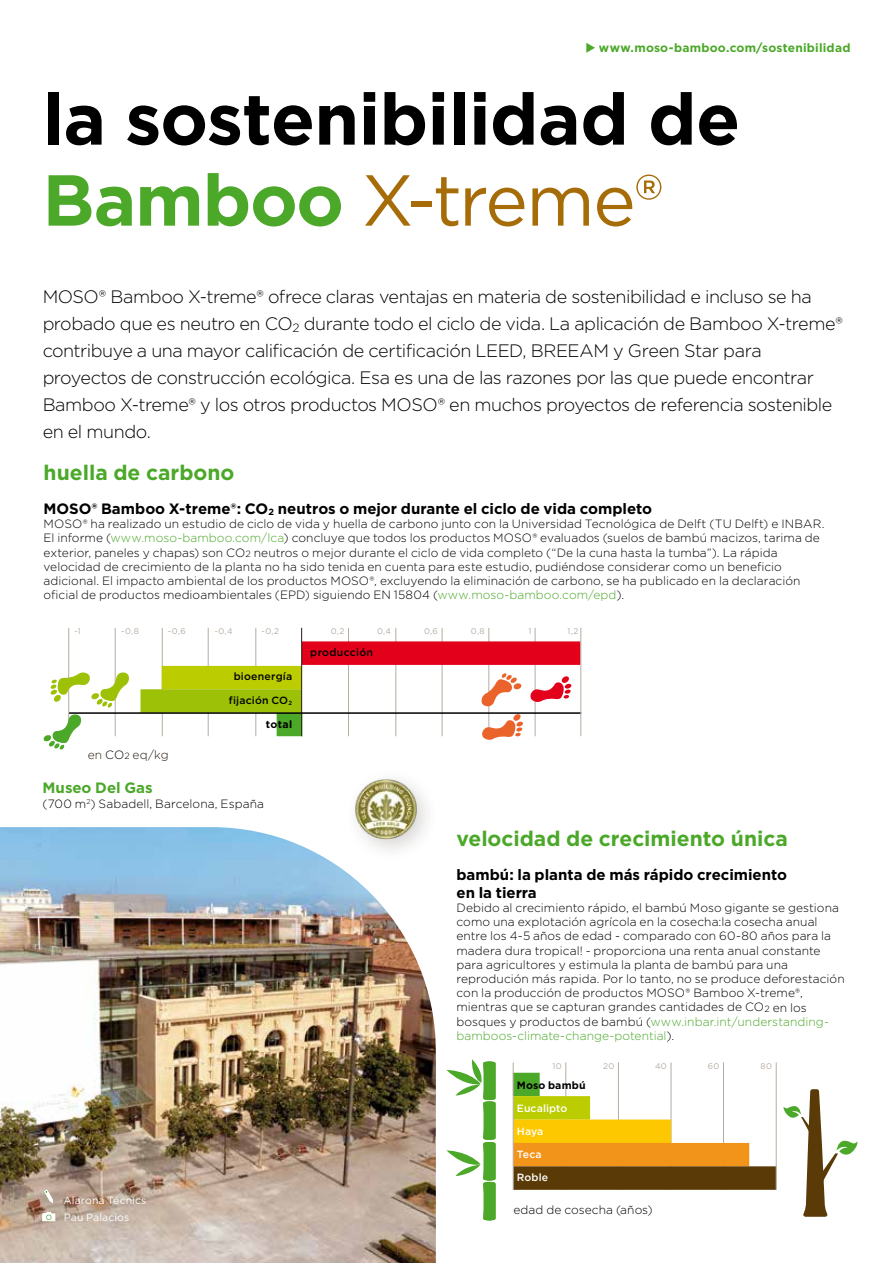
<style>
.page{position:relative;width:893px;height:1263px;background:#fff}
.page>*{position:absolute;margin:0;border:0;box-sizing:border-box;transform-origin:0 0}
.t1{font:700 72px/81px "Gotham";letter-spacing:-.01em;color:#000}
.t2{font:700 21px "Gotham";color:#4ba829}
.t3{font:300 18px/27px "Gotham";letter-spacing:-.025em;color:#000}
.t4{font:700 15px/18px "Gotham";color:#000}
.t5{font:700 15px "Gotham";color:#4ba829}
.t6{font:300 12px/14.2px "Gotham";letter-spacing:.005em;color:#000}
.t7{font:700 12px "Gotham";letter-spacing:.015em;color:#4ba829}
.t8{font:300 12px "Gotham";letter-spacing:.01em;color:#291c11}
.t9{font:500 10.5px "Gotham";letter-spacing:.02em;color:#000}
.t10{font:10.5px/17px "Gotham";letter-spacing:.005em;color:#fff}
.t11{font:500 10.5px/23.1px "Gotham";letter-spacing:.01em;color:#fff}
.t12{font:700 10.5px "Gotham";letter-spacing:.015em;color:#000}
.t13{font:8.25px "Gotham";letter-spacing:.045em;color:#b6aba1}
.s1{color:#4ba829}
.s2{font-weight:400;color:#a66c08}
.s3{font-size:9px}
.s4{font-size:6px}
.s5{color:#000}
.s6{font-size:9px;color:#000}
</style>
<div class="page">
<div style="left:344px;top:767px;width:96px;height:96px;background:#291c11;opacity:.2"></div>
<img style="left:354px;top:777px;width:64px;height:50px">
<hr style="left:565px;top:1062px;width:1px;height:127px;background:#b6aba1">
<hr style="left:618px;top:1062px;width:1px;height:127px;background:#b6aba1">
<hr style="left:671px;top:1062px;width:1px;height:127px;background:#b6aba1">
<hr style="left:723px;top:1062px;width:1px;height:127px;background:#b6aba1">
<div style="left:513px;top:1073px;width:27px;height:23px;background:#4ba829"></div>
<div style="left:513px;top:1096px;width:77px;height:23px;background:#bbcd00"></div>
<div style="left:513px;top:1119px;width:158px;height:24px;background:#fdc800"></div>
<div style="left:513px;top:1143px;width:236px;height:23px;background:#f2931a"></div>
<div style="left:513px;top:1166px;width:263px;height:24px;background:#5a3b08"></div>
<hr style="left:776px;top:1062px;width:1px;height:127px;background:#b6aba1">
<hr style="left:513px;top:1062px;width:1px;height:127px;background:#b6aba1">
<hr style="left:535px;top:628px;width:1px;height:108px;background:#b6aba1">
<hr style="left:348px;top:628px;width:1px;height:108px;background:#b6aba1">
<hr style="left:395px;top:628px;width:1px;height:108px;background:#b6aba1">
<hr style="left:442px;top:628px;width:1px;height:108px;background:#b6aba1">
<hr style="left:488px;top:628px;width:1px;height:108px;background:#b6aba1">
<hr style="left:255px;top:628px;width:1px;height:108px;background:#b6aba1">
<hr style="left:208px;top:628px;width:1px;height:108px;background:#b6aba1">
<hr style="left:162px;top:628px;width:1px;height:108px;background:#b6aba1">
<hr style="left:115px;top:628px;width:1px;height:108px;background:#b6aba1">
<div style="left:277px;top:713px;width:25px;height:23px;background:#4ba829"></div>
<div style="left:162px;top:666px;width:140px;height:23px;background:#bbcd00"></div>
<div style="left:140px;top:689px;width:162px;height:24px;background:#9dc107"></div>
<div style="left:302px;top:641px;width:278px;height:24px;background:#e2001a"></div>
<hr style="left:301px;top:628px;width:1px;height:108px;background:#291c11">
<hr style="left:68px;top:628px;width:1px;height:108px;background:#b6aba1">
<svg style="left:481px;top:673px;width:41px;height:35px"></svg>
<svg style="left:482px;top:714px;width:41px;height:26px"></svg>
<svg style="left:530px;top:676px;width:42px;height:27px"></svg>
<svg style="left:43px;top:671px;width:86px;height:79px"></svg>
<hr style="left:69px;top:712px;width:512px;height:2px;background:#000">
<hr style="left:580px;top:628px;width:1px;height:108px;background:#b6aba1">
<svg style="left:783px;top:1089px;width:75px;height:128px"></svg>
<svg style="left:446px;top:1059px;width:50px;height:162px"></svg>
<img style="left:0;top:827px;width:436px;height:436px">
<div style="left:34px;top:1180px;width:134px;height:48px;background:#000;opacity:.4"></div>
<div style="left:54px;top:1185px;width:114px;height:43px;background:#000;opacity:.4"></div>
<div style="left:34px;top:1179px;width:42px;height:46px;background:#000;opacity:.4"></div>
<svg style="left:44px;top:1189px;width:9px;height:12px"></svg>
<div style="left:53px;top:1202px;width:98px;height:43px;background:#000;opacity:.4"></div>
<div style="left:30px;top:1201px;width:49px;height:44px;background:#000;opacity:.4"></div>
<svg style="left:42px;top:1212px;width:13px;height:9px"></svg>
<p class="t7" style="left:586px;top:40px;width:266px">◆ www.moso-bamboo.com/sostenibilidad</p>
<h1 class="t1" style="left:43px;top:78px;width:699px">la sostenibilidad de<br><span class="s1">Bamboo</span> <span class="s2">X-treme®</span></h1>
<p class="t3" style="left:43px;top:283px;width:802px">MOSO® Bamboo X-treme® ofrece claras ventajas en materia de sostenibilidad e incluso se ha probado que es neutro en CO<sub>2</sub> durante todo el ciclo de vida. La aplicación de Bamboo X-treme® contribuye a una mayor calificación de certificación LEED, BREEAM y Green Star para proyectos de construcción ecológica. Esa es una de las razones por las que puede encontrar Bamboo X-treme® y los otros productos MOSO® en muchos proyectos de referencia sostenible en el mundo.</p>
<h2 class="t2" style="left:44px;top:459px;width:192px">huella de carbono</h2>
<p class="t4" style="left:44px;top:499px;width:610px">MOSO® Bamboo X-treme®: CO<span class="s3">2</span> neutros o mejor durante el ciclo de vida completo</p>
<p class="t6" style="left:44px;top:516px;width:782px">MOSO® ha realizado un estudio de ciclo de vida y huella de carbono junto con la Universidad Tecnológica de Delft (TU Delft) e INBAR.<br>El informe (<span class="s1">www.moso-bamboo.com/lca</span>) concluye que todos los productos MOSO® evaluados (suelos de bambú macizos, tarima de exterior, paneles y chapas) son CO<span class="s3">2</span> neutros o mejor durante el ciclo de vida completo (“De la cuna hasta la tumba”). La rápida velocidad de crecimiento de la planta no ha sido tenida en cuenta para este estudio, pudiéndose considerar como un beneficio adicional. El impacto ambiental de los productos MOSO®, excluyendo la eliminación de carbono, se ha publicado en la declaración oficial de productos medioambientales (EPD) siguiendo EN 15804 (<span class="s1">www.moso-bamboo.com/epd</span>).</p>
<p class="t13" style="left:74px;top:626px;width:8px">-1</p>
<p class="t13" style="left:121px;top:626px;width:19px">-0,8</p>
<p class="t13" style="left:168px;top:626px;width:19px">-0,6</p>
<p class="t13" style="left:215px;top:626px;width:19px">-0,4</p>
<p class="t13" style="left:261px;top:626px;width:19px">-0,2</p>
<p class="t13" style="left:331px;top:626px;width:15px">0,2</p>
<p class="t13" style="left:377px;top:626px;width:16px">0,4</p>
<p class="t13" style="left:424px;top:626px;width:15px">0,6</p>
<p class="t13" style="left:471px;top:626px;width:15px">0,8</p>
<p class="t13" style="left:529px;top:626px;width:4px">1</p>
<p class="t13" style="left:567px;top:626px;width:12px">1,2</p>
<p class="t9" style="left:234px;top:670px;width:60px">bioenergía</p>
<p class="t9" style="left:229px;top:694px;width:65px">fijación CO<span class="s4">2</span></p>
<p class="t12" style="left:266px;top:718px;width:28px">total</p>
<p class="t9" style="left:310px;top:646px;width:64px">producción</p>
<p class="t8" style="left:88px;top:747px;width:82px">en <span class="s5">CO</span><span class="s6">2</span> eq/kg</p>
<p class="t5" style="left:43px;top:778px;width:112px">Museo Del Gas</p>
<p class="t6" style="left:43px;top:796px;width:223px">(700 m<sup>2</sup>) Sabadell, Barcelona, España</p>
<p class="t10" style="left:64px;top:1191px;width:84px">Alarona Técnics<br>Pau Palacios</p>
<h2 class="t2" style="left:456px;top:825px;width:333px">velocidad de crecimiento única</h2>
<p class="t4" style="left:456px;top:865px;width:332px">bambú: la planta de más rápido crecimiento en la tierra</p>
<p class="t6" style="left:456px;top:900px;width:390px">Debido al crecimiento rápido, el bambú Moso gigante se gestiona como una explotación agrícola en la cosecha:la cosecha anual entre los 4-5 años de edad - comparado con 60-80 años para la madera dura tropical! - proporciona una renta anual constante para agricultores y estimula la planta de bambú para una reprodución más rapida. Por lo tanto, no se produce deforestación con la producción de productos MOSO® Bamboo X-treme®, mientras que se capturan grandes cantidades de CO<span class="s3">2</span> en los bosques y productos de bambú (<span class="s1">www.inbar.int/understanding&shy;bamboos-climate-change-potential</span>).</p>
<p class="t13" style="left:552px;top:1061px;width:11px">10</p>
<p class="t13" style="left:603px;top:1061px;width:13px">20</p>
<p class="t13" style="left:655px;top:1061px;width:13px">40</p>
<p class="t13" style="left:708px;top:1061px;width:13px">60</p>
<p class="t13" style="left:760px;top:1061px;width:13px">80</p>
<p class="t12" style="left:517px;top:1078px;width:70px">Moso bambú</p>
<p class="t11" style="left:517px;top:1096px;width:52px">Eucalipto<br>Haya<br>Teca<br>Roble</p>
<p class="t6" style="left:513px;top:1202px;width:141px">edad de cosecha (años)</p>
</div>
